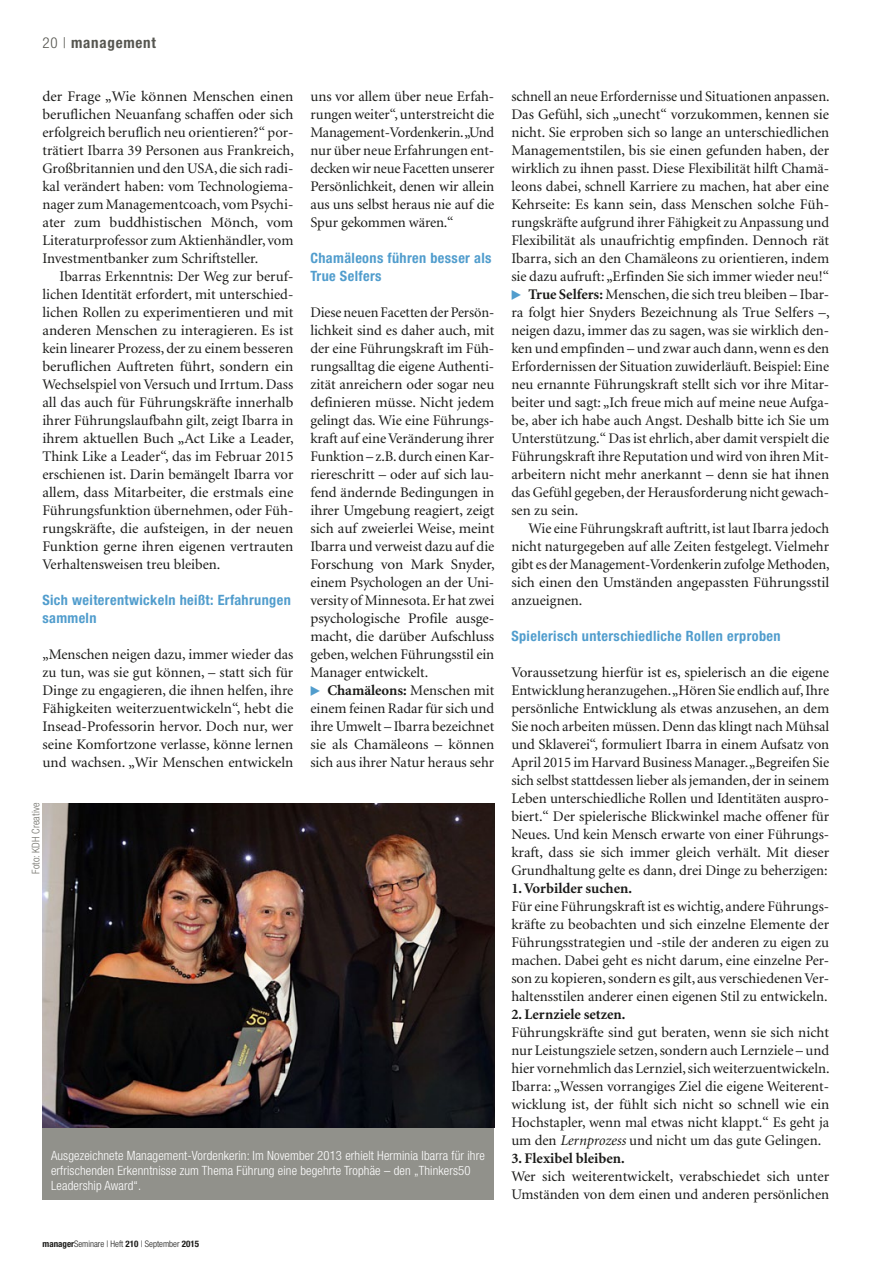
<style>
.page{position:relative;width:893px;height:1263px;background:#fff}
.page>*{position:absolute;margin:0;border:0;box-sizing:border-box;transform-origin:0 0}
.t1{font:700 condensed 15px "Helvetica Neue LT";letter-spacing:.05em;color:#565650}
.t2{font:14.7px/18px "Minion";color:#1a1a18;text-align:justify}
.t3{font:700 14.7px "Minion";color:#1a1a18}
.t4{font:700 condensed 14.25px/18px "Helvetica Neue LT";letter-spacing:.025em;color:#519dcd}
.t5{font:300 condensed 12.75px/15px "Helvetica Neue LT";letter-spacing:.01em;color:#fff}
.t6{font:300 condensed 10.5px "Helvetica Neue LT";letter-spacing:.01em;color:#6f6e67}
.t7{font:300 condensed 9px "Helvetica Neue LT";color:#1a1a18}
.s1{font-weight:300}
.s2{font-weight:700}
.s3{font-style:italic}
</style>
<div class="page">
<div style="left:43px;top:1127px;width:451px;height:72px;background:#91918b"></div>
<img style="left:43px;top:803px;width:451px;height:324px">
<p class="t1" style="left:43px;top:34px;width:115px"><span class="s1">20 |</span> management</p>
<p class="t2" style="left:42px;top:88px;width:253px">der Frage „Wie können Menschen einen beruflichen Neuanfang schaffen oder sich erfolgreich beruflich neu orientieren?“ por&shy;trätiert Ibarra 39 Personen aus Frankreich, Großbritannien und den USA, die sich radi&shy;kal verändert haben: vom Technologiema&shy;nager zum Managementcoach, vom Psychi&shy;ater zum buddhistischen Mönch, vom Literaturprofessor zum Aktienhändler, vom Investmentbanker zum Schriftsteller.</p>
<p class="t2" style="left:42px;top:268px;width:253px;text-indent:17px">Ibarras Erkenntnis: Der Weg zur beruf&shy;lichen Identität erfordert, mit unterschied&shy;lichen Rollen zu experimentieren und mit anderen Menschen zu interagieren. Es ist kein linearer Prozess, der zu einem besseren beruflichen Auftreten führt, sondern ein Wechselspiel von Versuch und Irrtum. Dass all das auch für Führungskräfte innerhalb ihrer Führungslaufbahn gilt, zeigt Ibarra in ihrem aktuellen Buch „Act Like a Leader, Think Like a Leader“, das im Februar 2015 erschienen ist. Darin bemängelt Ibarra vor allem, dass Mitarbeiter, die erstmals eine Führungsfunktion übernehmen, oder Füh&shy;rungskräfte, die aufsteigen, in der neuen Funktion gerne ihren eigenen vertrauten Verhaltensweisen treu bleiben.</p>
<p class="t4" style="left:42px;top:591px;width:250px">Sich weiterentwickeln heißt: Erfahrungen sammeln</p>
<p class="t2" style="left:42px;top:646px;width:252px">„Menschen neigen dazu, immer wieder das zu tun, was sie gut können, – statt sich für Dinge zu engagieren, die ihnen helfen, ihre Fähigkeiten weiterzuentwickeln“, hebt die Insead-Professorin hervor. Doch nur, wer seine Komfortzone verlasse, könne lernen und wachsen. „Wir Menschen entwickeln</p>
<p class="t6" style="left:30px;top:874px;width:73px;rotate:-90deg">Foto: KDH Creative</p>
<p class="t2" style="left:310px;top:88px;width:185px">uns vor allem über neue Erfah&shy;rungen weiter“, unterstreicht die Management-Vordenkerin. „Und nur über neue Erfahrungen ent&shy;decken wir neue Facetten unserer Persönlichkeit, denen wir allein aus uns selbst heraus nie auf die Spur gekommen wären.“</p>
<p class="t4" style="left:310px;top:249px;width:183px">Chamäleons führen besser als<br>True Selfers</p>
<p class="t2" style="left:310px;top:304px;width:186px">Diese neuen Facetten der Persön&shy;lichkeit sind es daher auch, mit der eine Führungskraft im Füh&shy;rungsalltag die eigene Authenti&shy;zität anreichern oder sogar neu definieren müsse. Nicht jedem gelingt das. Wie eine Führungs&shy;kraft auf eine Veränderung ihrer Funktion – z.B. durch einen Kar&shy;riereschritt – oder auf sich lau&shy;fend ändernde Bedingungen in ihrer Umgebung reagiert, zeigt sich auf zweierlei Weise, meint Ibarra und verweist dazu auf die Forschung von Mark Snyder, einem Psychologen an der Uni&shy;versity of Minnesota. Er hat zwei psychologische Profile ausge&shy;macht, die darüber Aufschluss geben, welchen Führungsstil ein Manager entwickelt.</p>
<p class="t2" style="left:310px;top:682px;width:185px;text-indent:17px"><span class="s2">Chamäleons:</span> Menschen mit einem feinen Radar für sich und ihre Umwelt – Ibarra bezeichnet sie als Chamäleons – können sich aus ihrer Natur heraus sehr</p>
<p class="t5" style="left:51px;top:1148px;width:435px">Ausgezeichnete Management-Vordenkerin: Im November 2013 erhielt Herminia Ibarra für ihre erfrischenden Erkenntnisse zum Thema Führung eine begehrte Trophäe – den „Thinkers50<br>Leadership Award“.</p>
<p class="t7" style="left:43px;top:1238px;width:158px"><span class="s2">manager</span>Seminare | Heft <span class="s2">210</span> | September <span class="s2">2015</span></p>
<p class="t2" style="left:511px;top:88px;width:320px">schnell an neue Erfordernisse und Situationen anpassen.</p>
<p class="t2" style="left:511px;top:106px;width:319px">Das Gefühl, sich „unecht“ vorzukommen, kennen sie</p>
<p class="t2" style="left:511px;top:124px;width:319px">nicht. Sie erproben sich so lange an unterschiedlichen</p>
<p class="t2" style="left:511px;top:142px;width:319px">Managementstilen, bis sie einen gefunden haben, der</p>
<p class="t2" style="left:511px;top:160px;width:319px">wirklich zu ihnen passt. Diese Flexibilität hilft Chamä-</p>
<p class="t2" style="left:511px;top:178px;width:319px">leons dabei, schnell Karriere zu machen, hat aber eine</p>
<p class="t2" style="left:511px;top:196px;width:319px">Kehrseite: Es kann sein, dass Menschen solche Füh-</p>
<p class="t2" style="left:511px;top:214px;width:319px">rungskräfte aufgrund ihrer Fähigkeit zu Anpassung und</p>
<p class="t2" style="left:511px;top:232px;width:319px">Flexibilität als unaufrichtig empfinden. Dennoch rät</p>
<p class="t2" style="left:511px;top:250px;width:319px">Ibarra, sich an den Chamäleons zu orientieren, indem</p>
<p class="t2" style="left:511px;top:268px;width:319px">sie dazu aufruft: „Erfinden Sie sich immer wieder neu!“</p>
<p class="t2" style="left:528px;top:286px;width:302px"><span class="s2">True Selfers:</span> Menschen, die sich treu bleiben – Ibar-</p>
<p class="t2" style="left:511px;top:304px;width:320px">ra folgt hier Snyders Bezeichnung als True Selfers –,</p>
<p class="t2" style="left:511px;top:322px;width:319px">neigen dazu, immer das zu sagen, was sie wirklich den-</p>
<p class="t2" style="left:511px;top:340px;width:319px">ken und empfinden – und zwar auch dann, wenn es den</p>
<p class="t2" style="left:511px;top:358px;width:319px">Erfordernissen der Situation zuwiderläuft. Beispiel: Eine</p>
<p class="t2" style="left:511px;top:376px;width:319px">neu ernannte Führungskraft stellt sich vor ihre Mitar-</p>
<p class="t2" style="left:511px;top:394px;width:319px">beiter und sagt: „Ich freue mich auf meine neue Aufga-</p>
<p class="t2" style="left:511px;top:412px;width:319px">be, aber ich habe auch Angst. Deshalb bitte ich Sie um</p>
<p class="t2" style="left:511px;top:430px;width:319px">Unterstützung.“ Das ist ehrlich, aber damit verspielt die</p>
<p class="t2" style="left:511px;top:448px;width:319px">Führungskraft ihre Reputation und wird von ihren Mit-</p>
<p class="t2" style="left:511px;top:466px;width:319px">arbeitern nicht mehr anerkannt – denn sie hat ihnen</p>
<p class="t2" style="left:511px;top:484px;width:319px">das Gefühl gegeben, der Herausforderung nicht gewach-</p>
<p class="t2" style="left:511px;top:502px;width:68px">sen zu sein.</p>
<p class="t2" style="left:528px;top:520px;width:302px">Wie eine Führungskraft auftritt, ist laut Ibarra jedoch</p>
<p class="t2" style="left:511px;top:538px;width:319px">nicht naturgegeben auf alle Zeiten festgelegt. Vielmehr</p>
<p class="t2" style="left:511px;top:556px;width:320px">gibt es der Management-Vordenkerin zufolge Methoden,</p>
<p class="t2" style="left:511px;top:574px;width:319px">sich einen den Umständen angepassten Führungsstil</p>
<p class="t2" style="left:511px;top:592px;width:73px">anzueignen.</p>
<p class="t4" style="left:511px;top:627px;width:271px">Spielerisch unterschiedliche Rollen erproben</p>
<p class="t2" style="left:511px;top:664px;width:319px">Voraussetzung hierfür ist es, spielerisch an die eigene Entwicklung heranzugehen. „Hören Sie endlich auf, Ihre persönliche Entwicklung als etwas anzusehen, an dem Sie noch arbeiten müssen. Denn das klingt nach Mühsal und Sklaverei“, formuliert Ibarra in einem Aufsatz von April 2015 im Harvard Business Manager. „Begreifen Sie sich selbst stattdessen lieber als jemanden, der in seinem Leben unterschiedliche Rollen und Identitäten auspro&shy;biert.“ Der spielerische Blickwinkel mache offener für Neues. Und kein Mensch erwarte von einer Führungs&shy;kraft, dass sie sich immer gleich verhält. Mit dieser Grundhaltung gelte es dann, drei Dinge zu beherzigen:</p>
<p class="t3" style="left:511px;top:881px;width:122px">1. Vorbilder suchen.</p>
<p class="t2" style="left:511px;top:898px;width:319px">Für eine Führungskraft ist es wichtig, andere Führungs&shy;kräfte zu beobachten und sich einzelne Elemente der Führungsstrategien und -stile der anderen zu eigen zu machen. Dabei geht es nicht darum, eine einzelne Per&shy;son zu kopieren, sondern es gilt, aus verschiedenen Ver&shy;haltensstilen anderer einen eigenen Stil zu entwickeln.</p>
<p class="t3" style="left:511px;top:1007px;width:116px">2. Lernziele setzen.</p>
<p class="t2" style="left:511px;top:1024px;width:320px">Führungskräfte sind gut beraten, wenn sie sich nicht nur Leistungsziele setzen, sondern auch Lernziele – und hier vornehmlich das Lernziel, sich weiterzuentwickeln.<br>Ibarra: „Wessen vorrangiges Ziel die eigene Weiterent&shy;wicklung ist, der fühlt sich nicht so schnell wie ein Hochstapler, wenn mal etwas nicht klappt.“ Es geht ja um den <span class="s3">Lernprozess</span> und nicht um das gute Gelingen.</p>
<p class="t3" style="left:511px;top:1151px;width:115px">3. Flexibel bleiben.</p>
<p class="t2" style="left:511px;top:1168px;width:319px">Wer sich weiterentwickelt, verabschiedet sich unter<br>Umständen von dem einen und anderen persönlichen</p>
</div>
